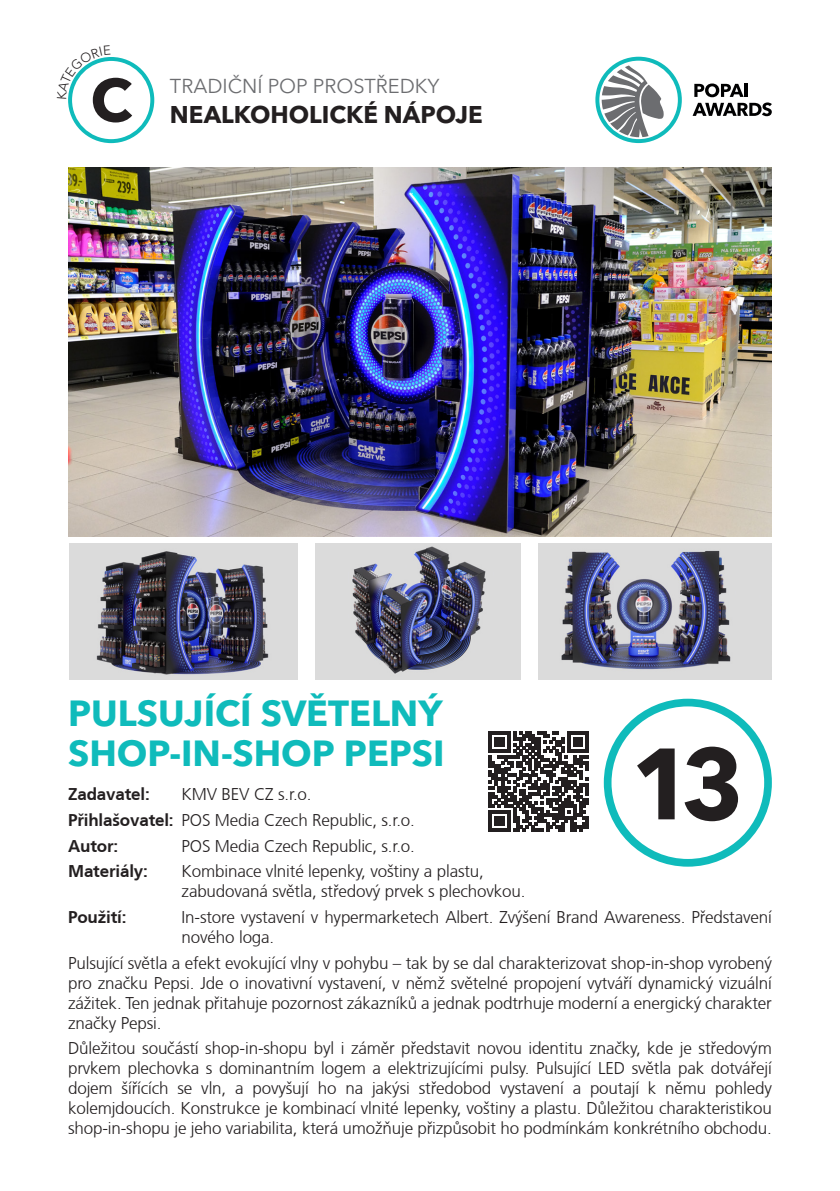
<style>
.page{position:relative;width:840px;height:1191px;background:#fff}
.page>*{position:absolute;margin:0;border:0;box-sizing:border-box;transform-origin:0 0}
.t1{font:700 100px "Avenir Next LT Pro";color:#231f20}
.t2{font:700 60px "Avenir Next LT Pro";color:#231f20}
.Titulek{font:700 36px/40px "Avenir Next LT Pro";color:#0fbbbb}
.t3{font:700 24px "Avenir Next LT Pro";color:#231f20}
.t4{font:20px "Avenir Next LT Pro";color:#6c6d70}
.Základní_text{font:300 17px/20px "Frutiger CE";letter-spacing:-.01em;color:#231f20}
.Základní_text-2{font:700 17px "Frutiger CE";letter-spacing:-.01em;color:#231f20}
.s1{font-weight:700}
</style>
<div class="page">
<svg style="left:692px;top:83px;width:79px;height:33px"></svg>
<svg style="left:595px;top:57px;width:86px;height:86px"></svg>
<svg style="left:603px;top:698px;width:168px;height:168px"></svg>
<img style="left:68px;top:167px;width:703px;height:369px">
<img style="left:69px;top:543px;width:228px;height:137px">
<img style="left:538px;top:543px;width:233px;height:137px">
<img style="left:315px;top:543px;width:205px;height:137px">
<svg style="left:488px;top:731px;width:100px;height:100px"></svg>
<svg style="left:68px;top:57px;width:86px;height:86px"></svg>
<p class="t2" style="left:90px;top:64px;width:43px">C</p>
<p class="t4" style="left:170px;top:75px;width:271px">TRADIČNÍ POP PROSTŘEDKY</p>
<p class="t3" style="left:170px;top:100px;width:314px">NEALKOHOLICKÉ NÁPOJE</p>
<p class="Titulek" style="left:68px;top:693px;width:378px">PULSUJÍCÍ SVĚTELNÝ<br>SHOP-IN-SHOP PEPSI</p>
<p class="Základní_text-2" style="left:68px;top:784px;width:83px">Zadavatel:</p>
<p class="Základní_text" style="left:181px;top:784px;width:131px">KMV BEV CZ s.r.o.</p>
<p class="Základní_text" style="left:68px;top:809px;width:348px"><span class="s1">Přihlašovatel:</span> POS Media Czech Republic, s.r.o.</p>
<p class="Základní_text-2" style="left:68px;top:835px;width:52px">Autor:</p>
<p class="Základní_text" style="left:181px;top:835px;width:235px">POS Media Czech Republic, s.r.o.</p>
<p class="Základní_text-2" style="left:68px;top:861px;width:81px">Materiály:</p>
<p class="Základní_text" style="left:181px;top:861px;width:345px">Kombinace vlnité lepenky, voštiny a plastu, zabudovaná světla, středový prvek s plechovkou.</p>
<p class="Základní_text-2" style="left:68px;top:906px;width:60px">Použití:</p>
<p class="Základní_text" style="left:181px;top:906px;width:591px">In-store vystavení v hypermarketech Albert. Zvýšení Brand Awareness. Představení nového loga.</p>
<p class="Základní_text" style="left:68px;top:952px;width:705px;text-align:justify">Pulsující světla a efekt evokující vlny v pohybu – tak by se dal charakterizovat shop-in-shop vyrobený pro značku Pepsi. Jde o inovativní vystavení, v němž světelné propojení vytváří dynamický vizuální zážitek. Ten jednak přitahuje pozornost zákazníků a jednak podtrhuje moderní a energický charakter značky Pepsi.</p>
<p class="Základní_text" style="left:68px;top:1038px;width:705px;text-align:justify">Důležitou součástí shop-in-shopu byl i záměr představit novou identitu značky, kde je středovým prvkem plechovka s dominantním logem a elektrizujícími pulsy. Pulsující LED světla pak dotvářejí dojem šířících se vln, a povyšují ho na jakýsi středobod vystavení a poutají k němu pohledy kolemjdoucích. Konstrukce je kombinací vlnité lepenky, voštiny a plastu. Důležitou charakteristikou shop-in-shopu je jeho variabilita, která umožňuje přizpůsobit ho podmínkám konkrétního obchodu.</p>
<p class="t1" style="left:630px;top:723px;width:115px">13</p>
</div>
